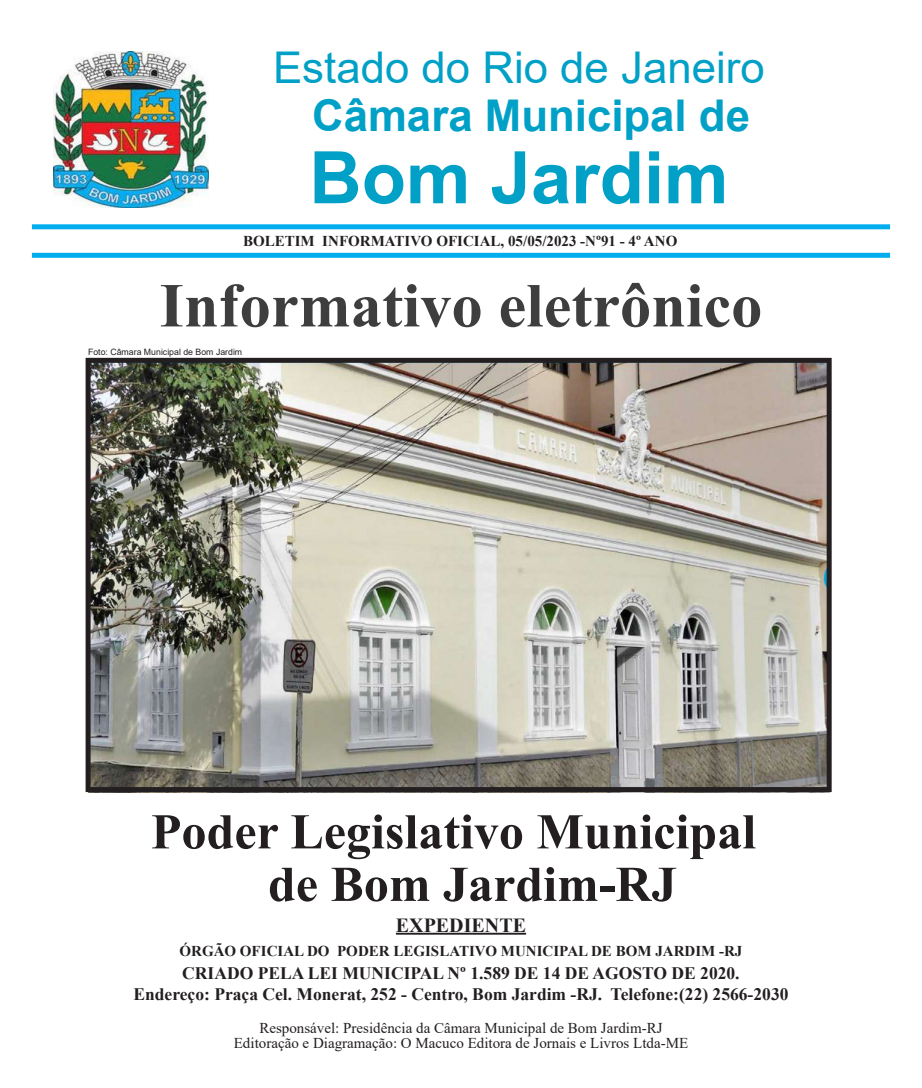
<style>
.page{position:relative;width:922px;height:1088px;background:#fff}
.page>*{position:absolute;margin:0;border:0;box-sizing:border-box;transform-origin:0 0}
.t1{font:700 72.5px "Arial";color:#01a0c6}
.t2{font:700 62.5px "Times New Roman";color:#3e3e3f}
.t3{font:700 50px/52.5px "Times New Roman";color:#231f20}
.t4{font:43.75px "Arial";color:#01a0c6}
.t5{font:700 43.75px "Arial";color:#01a0c6}
.t6{font:700 20px "Times New Roman";color:#231f20}
.t7{font:700 17.5px/21px "Times New Roman";color:#231f20;text-align:center}
.t8{font:15px/15px "Times New Roman";color:#231f20;text-align:center}
.t9{font:700 15px "Times New Roman";color:#231f20}
.t10{font:8.75px "Arial";color:#231f20}
</style>
<div class="page">
<img style="left:53px;top:51px;width:155px;height:156px">
<div style="left:32px;top:224px;width:857px;height:5px;background:#00aeef"></div>
<div style="left:32px;top:253px;width:857px;height:5px;background:#00aeef"></div>
<img style="left:92px;top:364px;width:733px;height:422px">
<div style="left:86px;top:358px;width:745px;height:434px;border:5px solid #231f20"></div>
<hr style="left:396px;top:933px;width:130px;height:1px;background:#231f20">
<h3 class="t4" style="left:273px;top:38px;width:493px">Estado do Rio de Janeiro</h3>
<h3 class="t5" style="left:312px;top:85px;width:439px">Câmara Municipal de</h3>
<h1 class="t1" style="left:309px;top:127px;width:420px">Bom Jardim</h1>
<p class="t9" style="left:243px;top:230px;width:435px">BOLETIM INFORMATIVO OFICIAL, 05/05/2023 -Nº91 - 4º ANO</p>
<h2 class="t2" style="left:159px;top:260px;width:604px">Informativo eletrônico</h2>
<p class="t10" style="left:88px;top:346px;width:156px">Foto: Câmara Municipal de Bom Jardim</p>
<h3 class="t3" style="left:268px;top:804px;width:489px;text-indent:-117px">Poder Legislativo Municipal de Bom Jardim-RJ</h3>
<p class="t6" style="left:396px;top:910px;width:132px">EXPEDIENTE</p>
<p class="t9" style="left:179px;top:940px;width:564px">ÓRGÃO OFICIAL DO PODER LEGISLATIVO MUNICIPAL DE BOM JARDIM -RJ</p>
<p class="t7" style="left:133px;top:962px;width:656px">CRIADO PELA LEI MUNICIPAL Nº 1.589 DE 14 DE AGOSTO DE 2020.<br>Endereço: Praça Cel. Monerat, 252 - Centro, Bom Jardim -RJ. Telefone:(22) 2566-2030</p>
<p class="t8" style="left:234px;top:1020px;width:456px">Responsável: Presidência da Câmara Municipal de Bom Jardim-RJ<br>Editoração e Diagramação: O Macuco Editora de Jornais e Livros Ltda-ME</p>
</div>
